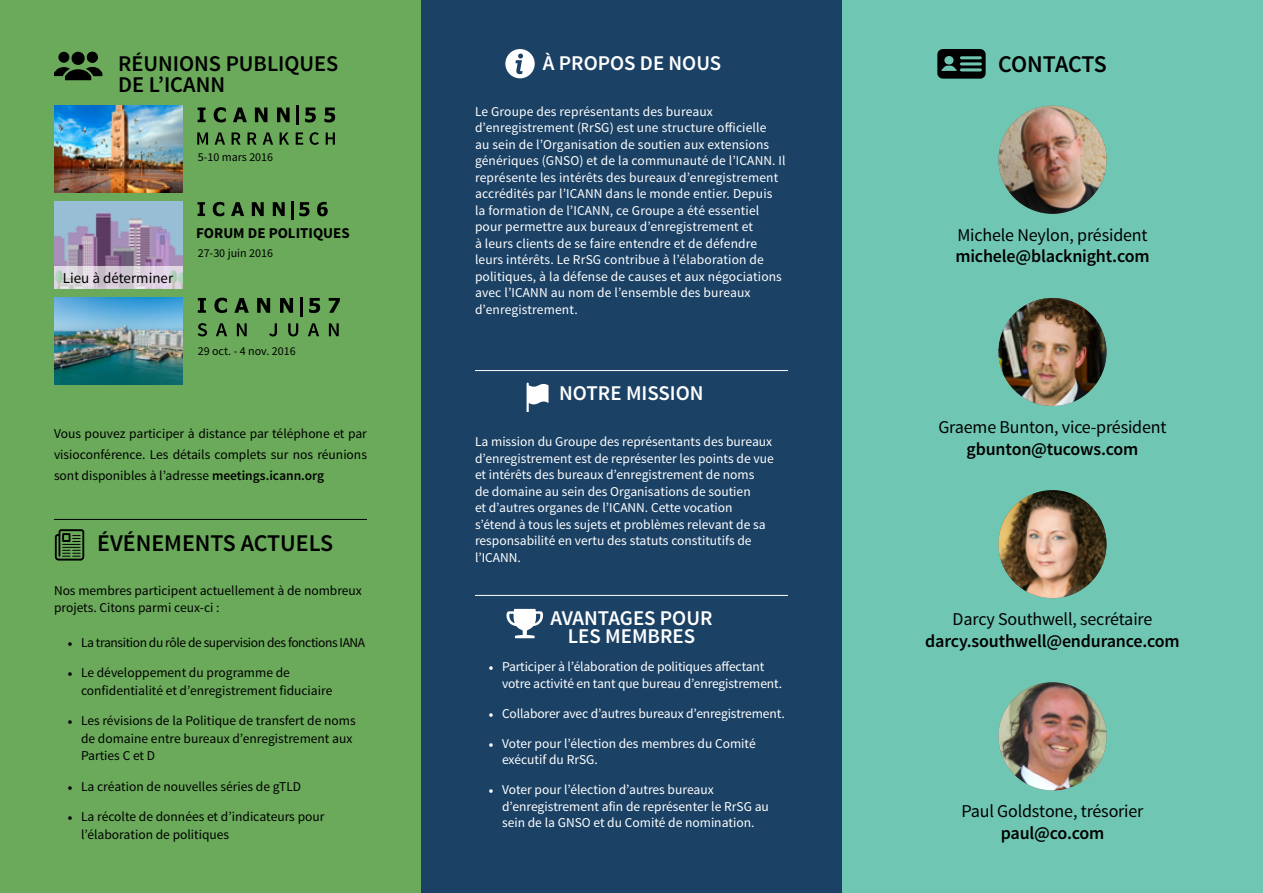
<style>
.page{position:relative;width:1263px;height:893px;background:#fff}
.page>*{position:absolute;margin:0;border:0;box-sizing:border-box;transform-origin:0 0}
.t1{font:600 24px "Source Sans Pro";color:#000}
.t2{font:600 22.5px/21px "Source Sans Pro";color:#000}
.t3{font:600 21px/18px "Source Sans Pro";color:#fff;text-align:center}
.t4{font:18px "Source Sans Pro";letter-spacing:-.01em;color:#000}
.t5{font:600 18px "Source Sans Pro";letter-spacing:-.01em;color:#000}
.t6{font:700 15px "Source Sans Pro";color:#000}
.t7{font:15px "Source Sans Pro";color:#000}
.t8{font:13.5px/16.5px "Source Sans Pro";color:#fff}
.t9{font:13.5px/17.2px "Source Sans Pro";color:#000}
.t10{font:13.5px "Source Sans Pro";letter-spacing:-.03em;color:#000}
.t11{font:12px "Source Sans Pro";color:#000}
.s1{font-weight:600}
.s2{font-family:"Minion Pro"}
</style>
<div class="page">
<div style="left:421px;top:0;width:421px;height:893px;background:#1b4165"></div>
<div style="left:0;top:0;width:421px;height:893px;background:#6aaa5a"></div>
<div style="left:842px;top:0;width:421px;height:893px;background:#6fc7b3"></div>
<img style="left:54px;top:106px;width:128px;height:87px">
<img style="left:54px;top:297px;width:128px;height:87px">
<img style="left:54px;top:202px;width:128px;height:64px">
<img style="left:998px;top:682px;width:108px;height:108px;border-radius:54px">
<img style="left:998px;top:490px;width:108px;height:108px;border-radius:54px">
<img style="left:998px;top:298px;width:108px;height:108px;border-radius:54px">
<img style="left:998px;top:106px;width:108px;height:108px;border-radius:54px">
<hr style="left:54px;top:519px;width:313px;height:1px;background:#000">
<hr style="left:475px;top:595px;width:313px;height:1px;background:#fff">
<hr style="left:475px;top:370px;width:313px;height:1px;background:#fff">
<svg style="left:54px;top:52px;width:48px;height:28px"></svg>
<svg style="left:55px;top:529px;width:29px;height:32px"></svg>
<svg style="left:505px;top:49px;width:30px;height:29px"></svg>
<svg style="left:527px;top:383px;width:21px;height:29px"></svg>
<svg style="left:506px;top:609px;width:37px;height:29px"></svg>
<svg style="left:937px;top:49px;width:49px;height:30px"></svg>
<svg style="left:198px;top:108px;width:8px;height:14px"></svg>
<svg style="left:214px;top:107px;width:12px;height:15px"></svg>
<svg style="left:233px;top:108px;width:14px;height:14px"></svg>
<svg style="left:255px;top:108px;width:12px;height:14px"></svg>
<svg style="left:277px;top:108px;width:13px;height:14px"></svg>
<hr style="left:296px;top:106px;width:3px;height:19px;background:#000">
<svg style="left:305px;top:108px;width:11px;height:14px"></svg>
<svg style="left:324px;top:108px;width:11px;height:14px"></svg>
<svg style="left:197px;top:132px;width:11px;height:13px"></svg>
<svg style="left:215px;top:132px;width:10px;height:13px"></svg>
<svg style="left:232px;top:132px;width:9px;height:13px"></svg>
<svg style="left:247px;top:132px;width:10px;height:13px"></svg>
<svg style="left:263px;top:132px;width:10px;height:13px"></svg>
<svg style="left:280px;top:132px;width:9px;height:13px"></svg>
<svg style="left:296px;top:132px;width:7px;height:13px"></svg>
<svg style="left:310px;top:132px;width:9px;height:13px"></svg>
<svg style="left:326px;top:132px;width:9px;height:13px"></svg>
<svg style="left:198px;top:323px;width:9px;height:13px"></svg>
<svg style="left:216px;top:323px;width:11px;height:13px"></svg>
<svg style="left:237px;top:323px;width:10px;height:13px"></svg>
<svg style="left:269px;top:323px;width:8px;height:13px"></svg>
<svg style="left:288px;top:323px;width:10px;height:13px"></svg>
<svg style="left:308px;top:323px;width:11px;height:13px"></svg>
<svg style="left:329px;top:323px;width:10px;height:13px"></svg>
<svg style="left:198px;top:298px;width:8px;height:15px"></svg>
<svg style="left:214px;top:298px;width:13px;height:15px"></svg>
<svg style="left:234px;top:298px;width:15px;height:15px"></svg>
<svg style="left:257px;top:298px;width:13px;height:15px"></svg>
<svg style="left:280px;top:298px;width:13px;height:15px"></svg>
<hr style="left:300px;top:297px;width:3px;height:20px;background:#000">
<svg style="left:309px;top:298px;width:11px;height:15px"></svg>
<svg style="left:329px;top:298px;width:11px;height:15px"></svg>
<svg style="left:198px;top:202px;width:7px;height:14px"></svg>
<svg style="left:213px;top:202px;width:11px;height:14px"></svg>
<svg style="left:231px;top:202px;width:13px;height:14px"></svg>
<svg style="left:252px;top:202px;width:12px;height:14px"></svg>
<svg style="left:273px;top:202px;width:12px;height:14px"></svg>
<svg style="left:291px;top:202px;width:2px;height:18px"></svg>
<svg style="left:299px;top:202px;width:10px;height:14px"></svg>
<svg style="left:317px;top:202px;width:11px;height:14px"></svg>
<svg style="left:54px;top:266px;width:128px;height:22px"></svg>
<h2 class="t2" style="left:118px;top:54px;width:222px">RÉUNIONS PUBLIQUES<br>DE L’ICANN</h2>
<p class="t11" style="left:198px;top:150px;width:77px">5-10 mars 2016</p>
<p class="t6" style="left:196px;top:223px;width:155px">FORUM DE POLITIQUES</p>
<p class="t7" style="left:63px;top:269px;width:112px">Lieu à déterminer</p>
<p class="t11" style="left:198px;top:246px;width:77px">27-30 juin 2016</p>
<p class="t11" style="left:198px;top:343px;width:99px">29 oct. - 4 nov. 2016</p>
<p class="t9" style="left:54px;top:423px;width:314px;line-height:21px;text-align:justify">Vous pouvez participer à distance par téléphone et par visioconférence. Les détails complets sur nos réunions sont disponibles à l’adresse <span class="s1">meetings.icann.org</span></p>
<h1 class="t1" style="left:97px;top:528px;width:237px">ÉVÉNEMENTS ACTUELS</h1>
<p class="t9" style="left:54px;top:582px;width:309px">Nos membres participent actuellement à de nombreux projets. Citons parmi ceux-ci :</p>
<p class="t10" style="left:68px;top:634px;width:299px"><span class="s2">•</span> La transition du rôle de supervision des fonctions IANA</p>
<p class="t9" style="left:81px;top:664px;width:253px;text-indent:-14px"><span class="s2">•</span> Le développement du programme de confidentialité et d’enregistrement fiduciaire</p>
<p class="t9" style="left:81px;top:712px;width:276px;text-indent:-14px"><span class="s2">•</span> Les révisions de la Politique de transfert de noms de domaine entre bureaux d’enregistrement aux<br>Parties C et D</p>
<p class="t9" style="left:68px;top:778px;width:235px"><span class="s2">•</span> La création de nouvelles séries de gTLD</p>
<p class="t9" style="left:81px;top:808px;width:245px;text-indent:-14px"><span class="s2">•</span> La récolte de données et d’indicateurs pour l’élaboration de politiques</p>
<h3 class="t3" style="left:543px;top:54px;width:180px">À PROPOS DE NOUS</h3>
<p class="t8" style="left:475px;top:103px;width:312px">Le Groupe des représentants des bureaux d’enregistrement (RrSG) est une structure officielle<br>au sein de l’Organisation de soutien aux extensions génériques (GNSO) et de la communauté de l’ICANN. Il représente les intérêts des bureaux d’enregistrement accrédités par l’ICANN dans le monde entier. Depuis la formation de l’ICANN, ce Groupe a été essentiel pour permettre aux bureaux d’enregistrement et<br>à leurs clients de se faire entendre et de défendre leurs intérêts. Le RrSG contribue à l’élaboration de politiques, à la défense de causes et aux négociations avec l’ICANN au nom de l’ensemble des bureaux d’enregistrement.</p>
<h3 class="t3" style="left:559px;top:385px;width:146px">NOTRE MISSION</h3>
<p class="t8" style="left:475px;top:434px;width:300px">La mission du Groupe des représentants des bureaux d’enregistrement est de représenter les points de vue et intérêts des bureaux d’enregistrement de noms<br>de domaine au sein des Organisations de soutien<br>et d’autres organes de l’ICANN. Cette vocation s’étend à tous les sujets et problèmes relevant de sa responsabilité en vertu des statuts constitutifs de l’ICANN.</p>
<h3 class="t3" style="left:550px;top:610px;width:164px">AVANTAGES POUR<br>LES MEMBRES</h3>
<p class="t8" style="left:502px;top:659px;width:282px;text-indent:-14px"><span class="s2">•</span> Participer à l’élaboration de politiques affectant votre activité en tant que bureau d’enregistrement.</p>
<p class="t8" style="left:488px;top:705px;width:298px"><span class="s2">•</span> Collaborer avec d’autres bureaux d’enregistrement.</p>
<p class="t8" style="left:502px;top:735px;width:255px;text-indent:-14px"><span class="s2">•</span> Voter pour l’élection des membres du Comité exécutif du RrSG.</p>
<p class="t8" style="left:502px;top:782px;width:268px;text-indent:-14px"><span class="s2">•</span> Voter pour l’élection d’autres bureaux d’enregistrement afin de représenter le RrSG au sein de la GNSO et du Comité de nomination.</p>
<h1 class="t1" style="left:998px;top:49px;width:110px">CONTACTS</h1>
<h3 class="t4" style="left:957px;top:224px;width:192px">Michele Neylon, président</h3>
<h3 class="t5" style="left:955px;top:245px;width:196px">michele@blacknight.com</h3>
<h3 class="t4" style="left:938px;top:416px;width:230px">Graeme Bunton, vice-président</h3>
<h3 class="t5" style="left:967px;top:437px;width:173px">gbunton@tucows.com</h3>
<h3 class="t4" style="left:952px;top:608px;width:201px">Darcy Southwell, secrétaire</h3>
<h3 class="t5" style="left:925px;top:629px;width:256px">darcy.southwell@endurance.com</h3>
<h3 class="t4" style="left:961px;top:800px;width:184px">Paul Goldstone, trésorier</h3>
<h3 class="t5" style="left:1001px;top:822px;width:105px">paul@co.com</h3>
</div>
